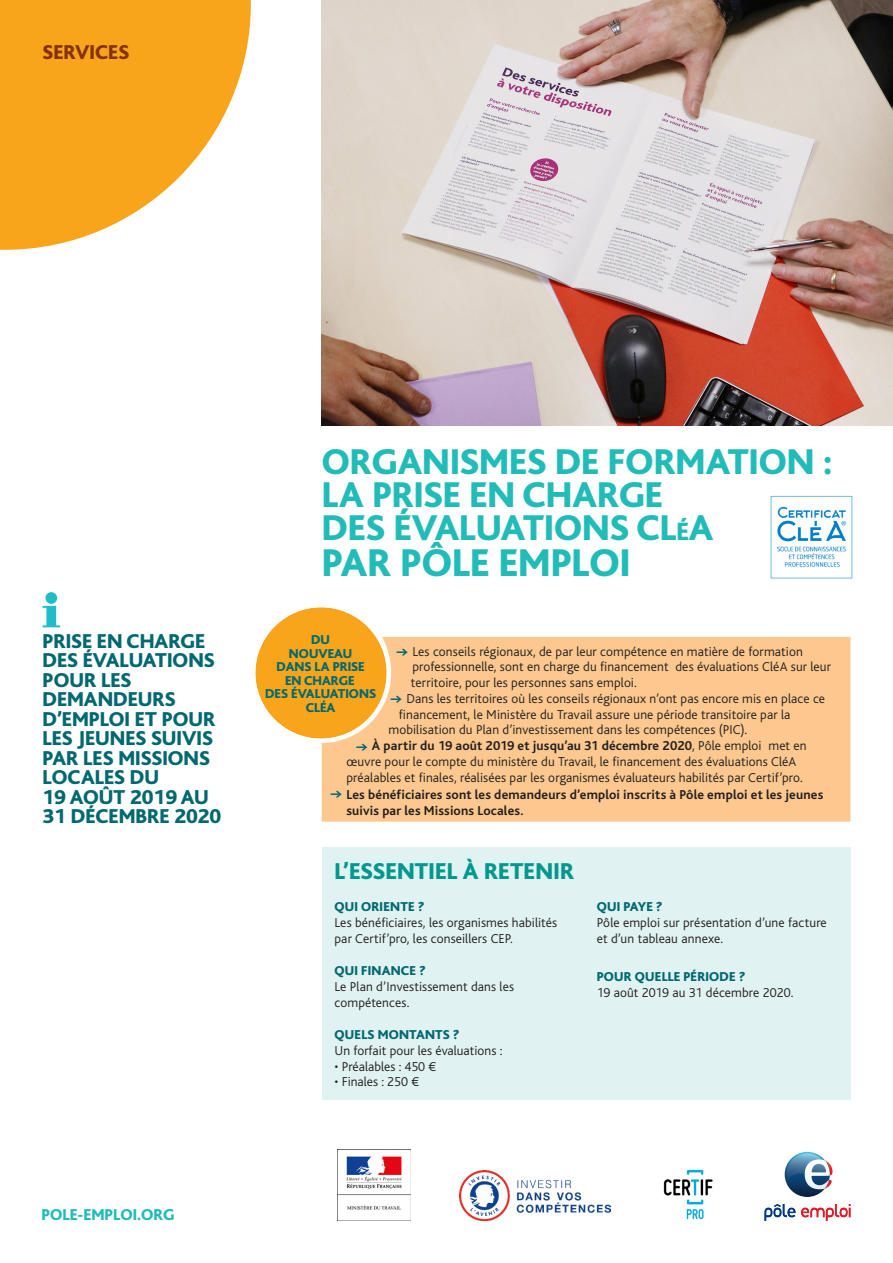
<style>
.page{position:relative;width:893px;height:1263px;background:#fff}
.page>*{position:absolute;margin:0;border:0;box-sizing:border-box;transform-origin:0 0}
.t1{font:800 40.5px "Bliss";color:#22bcb8}
.t2{font:800 37.5px/33px "Bliss";color:#22bcb8}
.t3{font:800 24px "Bliss";letter-spacing:.01em;color:#00988d}
.t4{font:800 21px/19.5px "Bliss";color:#006870}
.t5{font:800 21px "Bliss";color:#843200}
.t6{font:800 16.5px "Bliss";color:#22bcb8}
.t7{font:300 13.5px/15.8px "Bliss";letter-spacing:.005em;color:#231f20}
.t8{font:800 13.5px/13.5px "Bliss";letter-spacing:.005em;color:#006870;text-align:center}
.t9{font:700 13.5px/15.8px "Bliss";letter-spacing:.01em;color:#231f20}
.s1{font-size:26.25px}
.s2{font-family:"Executive";font-weight:700;color:#006870}
.s3{font-weight:700}
.s4{font-family:"Executive";color:#006870}
</style>
<div class="page">
<svg style="left:0;top:0;width:251px;height:250px;fill:#f9a51b"></svg>
<div style="left:322px;top:847px;width:528px;height:253px;background:#e1f2f2"></div>
<div style="left:45px;top:592px;width:12px;height:12px;background:#21bdc6;border-radius:50%"></div>
<svg style="left:43px;top:606px;width:17px;height:21px"></svg>
<img style="left:322px;top:0;width:571px;height:425px">
<div style="left:322px;top:637px;width:528px;height:185px;background:#fcc88f"></div>
<img style="left:770px;top:495px;width:83px;height:84px">
<svg style="left:256px;top:608px;width:133px;height:133px"></svg>
<div style="left:251px;top:603px;width:140px;height:140px;border:4px solid #fff;border-radius:50%"></div>
<svg style="left:785px;top:1152px;width:45px;height:45px"></svg>
<svg style="left:786px;top:1153px;width:46px;height:36px"></svg>
<svg style="left:764px;top:1204px;width:31px;height:17px"></svg>
<svg style="left:801px;top:1204px;width:49px;height:17px"></svg>
<img style="left:337px;top:1149px;width:74px;height:72px">
<img style="left:460px;top:1170px;width:151px;height:51px">
<img style="left:663px;top:1170px;width:50px;height:50px">
<p class="t5" style="left:43px;top:41px;width:88px">SERVICES</p>
<p class="t4" style="left:43px;top:631px;width:180px">PRISE EN CHARGE<br>DES ÉVALUATIONS<br>POUR LES<br>DEMANDEURS<br>D’EMPLOI ET POUR<br>LES JEUNES SUIVIS<br>PAR LES MISSIONS<br>LOCALES DU<br>19 AOÛT 2019 AU<br>31 DÉCEMBRE 2020</p>
<p class="t2" style="left:322px;top:446px;width:512px">ORGANISMES DE FORMATION :<br>LA PRISE EN CHARGE<br>DES ÉVALUATIONS CL<span class="s1">é</span>A</p>
<p class="t1" style="left:322px;top:542px;width:310px">PAR PÔLE EMPLOI</p>
<p class="t8" style="left:265px;top:633px;width:112px">DU<br>NOUVEAU<br>DANS LA PRISE<br>EN CHARGE<br>DES ÉVALUATIONS<br>CLÉA</p>
<p class="t7" style="left:411px;top:643px;width:422px;text-indent:-15px"><span class="s2">→</span> Les conseils régionaux, de par leur compétence en matière de formation professionnelle, sont en charge du financement des évaluations CléA sur leur territoire, pour les personnes sans emploi.</p>
<p class="t7" style="left:390px;top:691px;width:436px"><span class="s2">→</span> Dans les territoires où les conseils régionaux n’ont pas encore mis en place ce</p>
<p class="t7" style="left:399px;top:706px;width:393px">financement, le Ministère du Travail assure une période transitoire par la</p>
<p class="t7" style="left:388px;top:722px;width:360px">mobilisation du Plan d’investissement dans les compétences (PIC).</p>
<p class="t7" style="left:346px;top:738px;width:462px;text-indent:9px"><span class="s2">→</span> <span class="s3">À partir du 19 août 2019 et jusqu’au 31 décembre 2020</span>, Pôle emploi met en œuvre pour le compte du ministère du Travail, le financement des évaluations CléA préalables et finales, réalisées par les organismes évaluateurs habilités par Certif’pro.</p>
<p class="t9" style="left:346px;top:787px;width:478px;text-indent:-16px"><span class="s4">→</span> Les bénéficiaires sont les demandeurs d’emploi inscrits à Pôle emploi et les jeunes suivis par les Missions Locales.</p>
<p class="t3" style="left:334px;top:858px;width:241px">L’ESSENTIEL À RETENIR</p>
<p class="t8" style="left:334px;top:900px;width:91px">QUI ORIENTE ?</p>
<p class="t7" style="left:334px;top:915px;width:224px">Les bénéficiaires, les organismes habilités par Certif’pro, les conseillers CEP.</p>
<p class="t8" style="left:334px;top:964px;width:93px">QUI FINANCE ?</p>
<p class="t7" style="left:334px;top:979px;width:181px">Le Plan d’Investissement dans les compétences.</p>
<p class="t8" style="left:334px;top:1028px;width:126px">QUELS MONTANTS ?</p>
<p class="t7" style="left:334px;top:1043px;width:169px">Un forfait pour les évaluations :</p>
<p class="t7" style="left:334px;top:1059px;width:103px">• Préalables : 450 €</p>
<p class="t7" style="left:334px;top:1074px;width:86px">• Finales : 250 €</p>
<p class="t8" style="left:597px;top:900px;width:67px">QUI PAYE ?</p>
<p class="t7" style="left:597px;top:915px;width:232px">Pôle emploi sur présentation d’une facture et d’un tableau annexe.</p>
<p class="t8" style="left:597px;top:970px;width:150px">POUR QUELLE PÉRIODE ?</p>
<p class="t7" style="left:597px;top:984px;width:198px">19 août 2019 au 31 décembre 2020.</p>
<p class="t6" style="left:41px;top:1206px;width:135px">POLE-EMPLOI.ORG</p>
</div>
